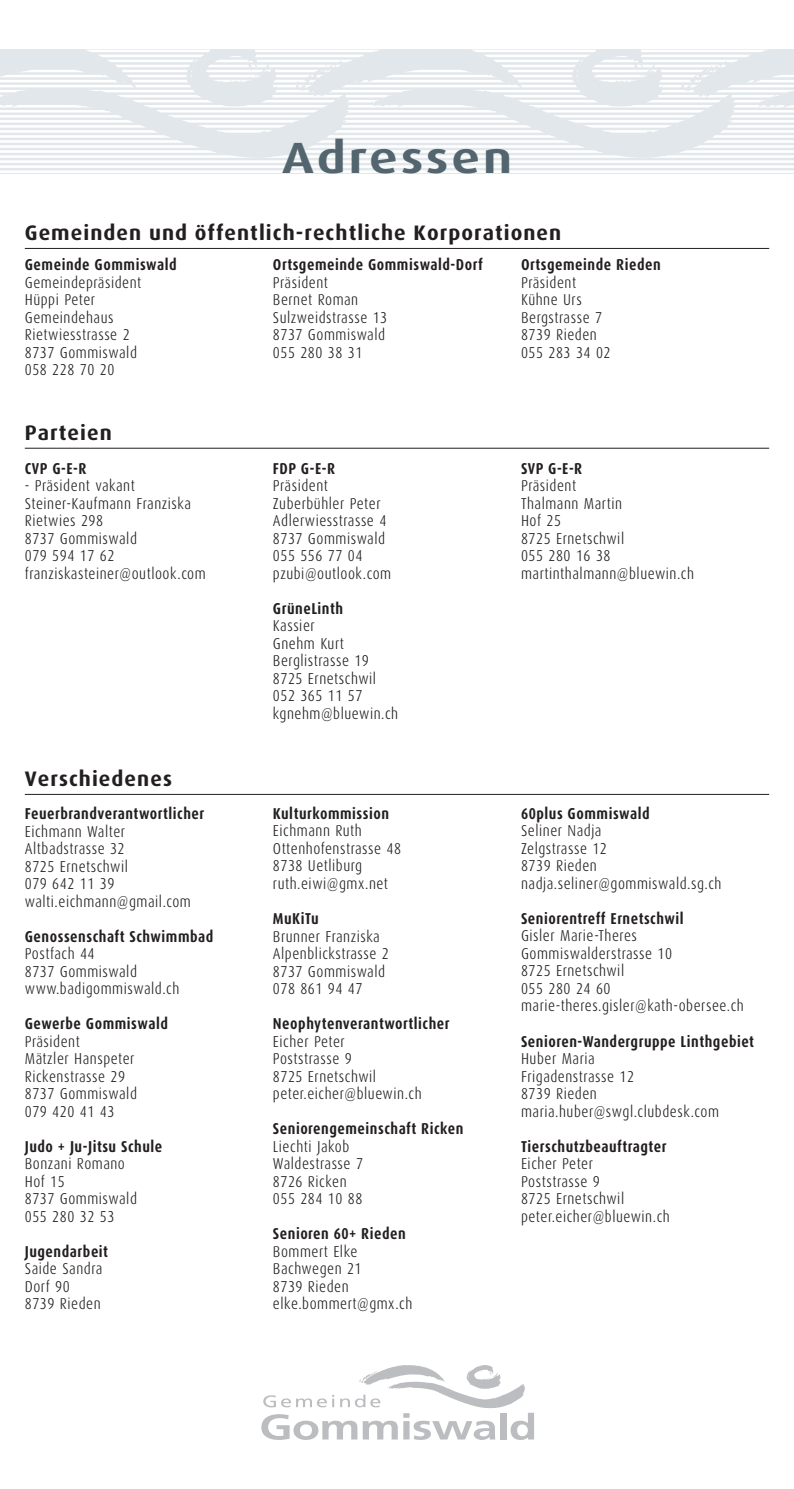
<style>
.page{position:relative;width:794px;height:1489px;background:#fff}
.page>*{position:absolute;margin:0;border:0;box-sizing:border-box;transform-origin:0 0}
.t1{font:700 expanded 43.75px "Dax OT";letter-spacing:.08em;color:#53656e}
.t2{font:700 21px "Dax";letter-spacing:.05em;color:#231f20}
.t3{font:300 15.75px/17.5px "Dax Condensed";letter-spacing:.035em;color:#231f20}
.t4{font:700 15.75px "Dax Condensed";letter-spacing:.035em;color:#231f20}
</style>
<div class="page">
<svg style="left:261px;top:1365px;width:273px;height:74px"></svg>
<svg style="left:0;top:50px;width:794px;height:124px;fill:#e1e7ea"></svg>
<hr style="left:25px;top:248px;width:744px;height:1px;background:#231f20">
<hr style="left:25px;top:448px;width:744px;height:1px;background:#231f20">
<hr style="left:25px;top:794px;width:744px;height:1px;background:#231f20">
<h1 class="t1" style="left:282px;top:130px;width:231px">Adressen</h1>
<h2 class="t2" style="left:25px;top:221px;width:538px">Gemeinden und öffentlich-rechtliche Korporationen</h2>
<p class="t4" style="left:25px;top:256px;width:153px">Gemeinde Gommiswald</p>
<p class="t3" style="left:25px;top:274px;width:118px">Gemeindepräsident<br>Hüppi Peter<br>Gemeindehaus<br>Rietwiesstrasse 2<br>8737 Gommiswald<br>058 228 70 20</p>
<h2 class="t2" style="left:25px;top:421px;width:89px">Parteien</h2>
<p class="t4" style="left:25px;top:459px;width:63px">CVP G-E-R</p>
<p class="t3" style="left:25px;top:477px;width:182px">- Präsident vakant<br>Steiner-Kaufmann Franziska<br>Rietwies 298<br>8737 Gommiswald<br>079 594 17 62 franziskasteiner@outlook.com</p>
<h2 class="t2" style="left:25px;top:767px;width:149px">Verschiedenes</h2>
<p class="t4" style="left:25px;top:804px;width:181px">Feuerbrandverantwortlicher</p>
<p class="t3" style="left:25px;top:822px;width:168px">Eichmann Walter<br>Altbadstrasse 32<br>8725 Ernetschwil<br>079 642 11 39 walti.eichmann@gmail.com</p>
<p class="t4" style="left:25px;top:927px;width:190px">Genossenschaft Schwimmbad</p>
<p class="t3" style="left:25px;top:945px;width:156px">Postfach 44<br>8737 Gommiswald www.badigommiswald.ch</p>
<p class="t4" style="left:25px;top:1014px;width:145px">Gewerbe Gommiswald</p>
<p class="t3" style="left:25px;top:1032px;width:114px">Präsident<br>Mätzler Hanspeter<br>Rickenstrasse 29<br>8737 Gommiswald<br>079 420 41 43</p>
<p class="t4" style="left:25px;top:1137px;width:139px">Judo + Ju-Jitsu Schule</p>
<p class="t3" style="left:25px;top:1155px;width:114px">Bonzani Romano<br>Hof 15<br>8737 Gommiswald<br>055 280 32 53</p>
<p class="t4" style="left:25px;top:1242px;width:85px">Jugendarbeit</p>
<p class="t3" style="left:25px;top:1260px;width:79px">Saide Sandra<br>Dorf 90<br>8739 Rieden</p>
<p class="t4" style="left:273px;top:256px;width:211px">Ortsgemeinde Gommiswald-Dorf</p>
<p class="t3" style="left:273px;top:274px;width:116px">Präsident<br>Bernet Roman<br>Sulzweidstrasse 13<br>8737 Gommiswald<br>055 280 38 31</p>
<p class="t4" style="left:521px;top:256px;width:141px">Ortsgemeinde Rieden</p>
<p class="t3" style="left:521px;top:274px;width:91px">Präsident<br>Kühne Urs<br>Bergstrasse 7<br>8739 Rieden<br>055 283 34 02</p>
<p class="t4" style="left:273px;top:459px;width:64px">FDP G-E-R</p>
<p class="t3" style="left:273px;top:477px;width:120px">Präsident<br>Zuberbühler Peter<br>Adlerwiesstrasse 4<br>8737 Gommiswald<br>055 556 77 04 pzubi@outlook.com</p>
<p class="t4" style="left:273px;top:599px;width:72px">GrüneLinth</p>
<p class="t3" style="left:273px;top:617px;width:127px">Kassier<br>Gnehm Kurt<br>Berglistrasse 19<br>8725 Ernetschwil<br>052 365 11 57 kgnehm@bluewin.ch</p>
<p class="t4" style="left:273px;top:804px;width:118px">Kulturkommission</p>
<p class="t3" style="left:273px;top:822px;width:130px">Eichmann Ruth<br>Ottenhofenstrasse 48<br>8738 Uetliburg ruth.eiwi@gmx.net</p>
<p class="t4" style="left:273px;top:909px;width:47px">MuKiTu</p>
<p class="t3" style="left:273px;top:927px;width:117px">Brunner Franziska<br>Alpenblickstrasse 2<br>8737 Gommiswald<br>078 861 94 47</p>
<p class="t4" style="left:273px;top:1014px;width:178px">Neophytenverantwortlicher</p>
<p class="t3" style="left:273px;top:1032px;width:150px">Eicher Peter<br>Poststrasse 9<br>8725 Ernetschwil peter.eicher@bluewin.ch</p>
<p class="t4" style="left:273px;top:1119px;width:192px">Seniorengemeinschaft Ricken</p>
<p class="t3" style="left:273px;top:1137px;width:92px">Liechti Jakob<br>Waldestrasse 7<br>8726 Ricken<br>055 284 10 88</p>
<p class="t4" style="left:273px;top:1224px;width:134px">Senioren 60+ Rieden</p>
<p class="t3" style="left:273px;top:1242px;width:141px">Bommert Elke<br>Bachwegen 21<br>8739 Rieden elke.bommert@gmx.ch</p>
<p class="t4" style="left:521px;top:459px;width:63px">SVP G-E-R</p>
<p class="t3" style="left:521px;top:477px;width:174px">Präsident<br>Thalmann Martin<br>Hof 25<br>8725 Ernetschwil<br>055 280 16 38 martinthalmann@bluewin.ch</p>
<p class="t4" style="left:521px;top:804px;width:130px">60plus Gommiswald</p>
<p class="t3" style="left:521px;top:822px;width:202px">Seliner Nadja<br>Zelgstrasse 12<br>8739 Rieden nadja.seliner@gommiswald.sg.ch</p>
<p class="t4" style="left:521px;top:909px;width:164px">Seniorentreff Ernetschwil</p>
<p class="t3" style="left:521px;top:927px;width:224px">Gisler Marie-Theres<br>Gommiswalderstrasse 10<br>8725 Ernetschwil<br>055 280 24 60 marie-theres.gisler@kath-obersee.ch</p>
<p class="t4" style="left:521px;top:1032px;width:235px">Senioren-Wandergruppe Linthgebiet</p>
<p class="t3" style="left:521px;top:1049px;width:199px">Huber Maria<br>Frigadenstrasse 12<br>8739 Rieden maria.huber@swgl.clubdesk.com</p>
<p class="t4" style="left:521px;top:1137px;width:147px">Tierschutzbeauftragter</p>
<p class="t3" style="left:521px;top:1154px;width:150px">Eicher Peter<br>Poststrasse 9<br>8725 Ernetschwil peter.eicher@bluewin.ch</p>
</div>
